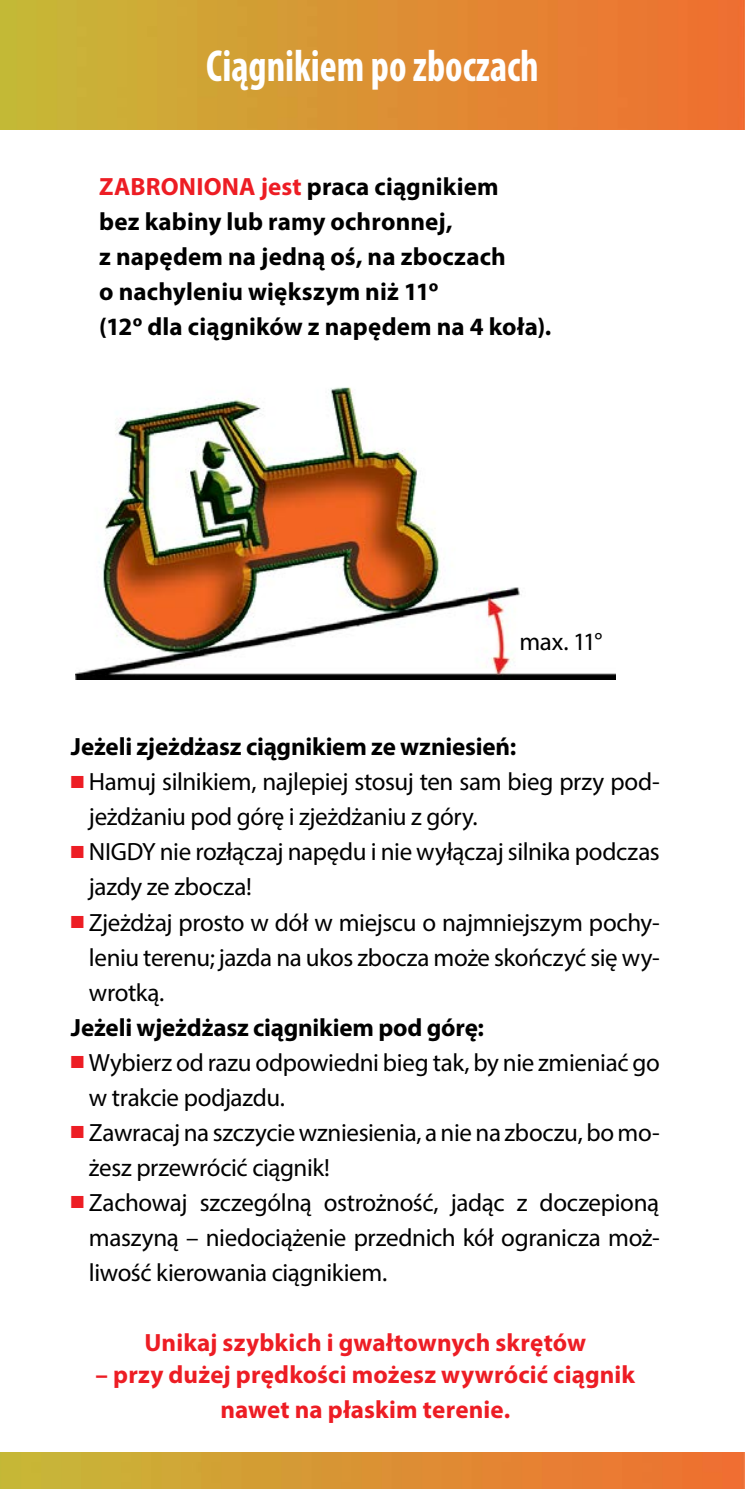
<style>
.page{position:relative;width:745px;height:1489px;background:#fff}
.page>*{position:absolute;margin:0;border:0;box-sizing:border-box;transform-origin:0 0}
.t1{font:700 condensed 45px "Myriad Pro";color:#fff;scale:.9 1}
.t2{font:25px/35px "Myriad Pro";letter-spacing:-.015em;color:#000}
.t3{font:700 25px/35px "Myriad Pro";letter-spacing:.005em;color:#000}
.t4{font:700 25px/35px "Myriad Pro";letter-spacing:.005em;color:#ed1d24;text-align:center}
.s1{color:#ed1d24}
</style>
<div class="page">
<img style="left:0;top:1452px;width:744px;height:36px">
<img style="left:0;top:0;width:744px;height:129px">
<img style="left:76px;top:387px;width:539px;height:292px">
<h1 class="t1" style="left:206px;top:38px;width:371px">Ciągnikiem po zboczach</h1>
<p class="t3" style="left:99px;top:168px;width:453px"><span class="s1">ZABRONIONA jest</span> praca ciągnikiem<br>bez kabiny lub ramy ochronnej,<br>z napędem na jedną oś, na zboczach<br>o nachyleniu większym niż 11o<br>(12o dla ciągników z napędem na 4 koła).</p>
<p class="t2" style="left:519px;top:624px;width:84px">max. 11°</p>
<p class="t3" style="left:71px;top:728px;width:446px">Jeżeli zjeżdżasz ciągnikiem ze wzniesień:</p>
<p class="t2" style="left:89px;top:764px;width:572px;text-indent:-18px"><span class="s1">■</span> Hamuj silnikiem, najlepiej stosuj ten sam bieg przy pod&shy;jeżdżaniu pod górę i zjeżdżaniu z góry.</p>
<p class="t2" style="left:89px;top:834px;width:572px;text-indent:-18px"><span class="s1">■</span> NIGDY nie rozłączaj napędu i nie wyłączaj silnika podczas jazdy ze zbocza!</p>
<p class="t2" style="left:89px;top:904px;width:572px;text-align:justify;text-indent:-18px"><span class="s1">■</span> Zjeżdżaj prosto w dół w miejscu o najmniejszym pochy&shy;leniu terenu; jazda na ukos zbocza może skończyć się wy&shy;wrotką.</p>
<p class="t3" style="left:71px;top:1008px;width:414px">Jeżeli wjeżdżasz ciągnikiem pod górę:</p>
<p class="t2" style="left:89px;top:1044px;width:572px;text-indent:-18px"><span class="s1">■</span> Wybierz od razu odpowiedni bieg tak, by nie zmieniać go w trakcie podjazdu.</p>
<p class="t2" style="left:89px;top:1114px;width:572px;text-indent:-18px"><span class="s1">■</span> Zawracaj na szczycie wzniesienia, a nie na zboczu, bo mo&shy;żesz przewrócić ciągnik!</p>
<p class="t2" style="left:89px;top:1184px;width:572px;text-align:justify;text-indent:-18px"><span class="s1">■</span> Zachowaj szczególną ostrożność, jadąc z doczepioną maszyną – niedociążenie przednich kół ogranicza moż&shy;liwość kierowania ciągnikiem.</p>
<p class="t4" style="left:144px;top:1323px;width:443px">Unikaj szybkich i gwałtownych skrętów</p>
<p class="t4" style="left:96px;top:1356px;width:540px">– przy dużej prędkości możesz wywrócić ciągnik nawet na płaskim terenie.</p>
</div>
